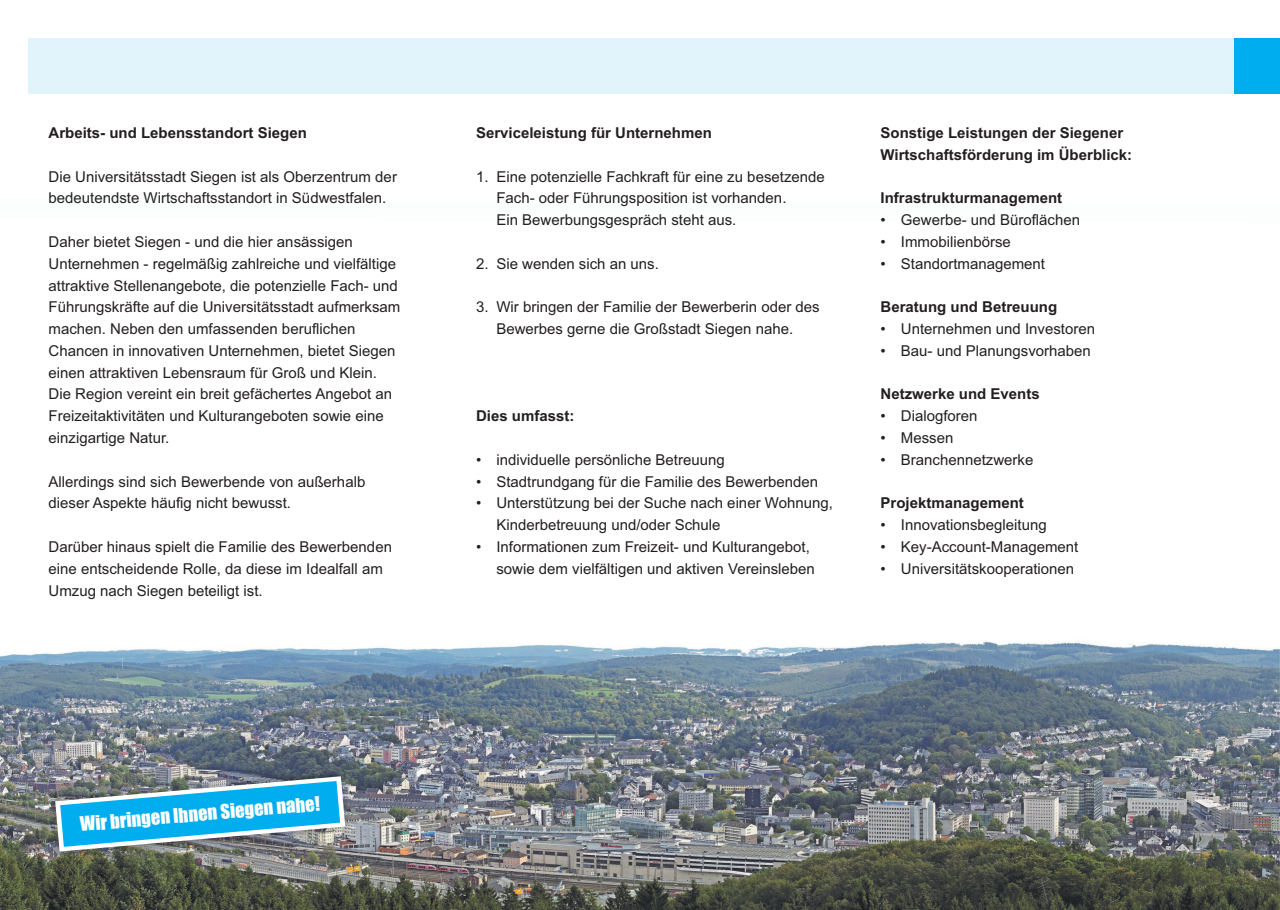
<style>
.page{position:relative;width:1280px;height:910px;background:#fff}
.page>*{position:absolute;margin:0;border:0;box-sizing:border-box;transform-origin:0 0}
.t1{font:18.6px "Impact";color:#fff}
.t2{font:15px/21.8px "Arial";color:#231f20}
.t3{font:700 15px/21.8px "Arial";color:#231f20}
</style>
<div class="page">
<img style="left:0;top:640px;width:1280px;height:270px">
<div style="left:1233px;top:38px;width:47px;height:56px;background:#00aeef"></div>
<div style="left:28px;top:38px;width:1205px;height:56px;background:#e1f4fc"></div>
<img style="left:50px;top:771px;width:301px;height:86px">
<svg style="left:55px;top:776px;width:290px;height:75px;background:#49a7ca"></svg>
<p class="t3" style="left:49px;top:123px;width:260px">Arbeits- und Lebensstandort Siegen</p>
<p class="t2" style="left:49px;top:167px;width:350px">Die Universitätsstadt Siegen ist als Oberzentrum der bedeutendste Wirtschaftsstandort in Südwestfalen.</p>
<p class="t2" style="left:49px;top:232px;width:353px">Daher bietet Siegen - und die hier ansässigen Unternehmen - regelmäßig zahlreiche und vielfältige attraktive Stellenangebote, die potenzielle Fach- und Führungskräfte auf die Universitätsstadt aufmerksam machen. Neben den umfassenden beruflichen Chancen in innovativen Unternehmen, bietet Siegen einen attraktiven Lebensraum für Groß und Klein.<br>Die Region vereint ein breit gefächertes Angebot an Freizeitaktivitäten und Kulturangeboten sowie eine einzigartige Natur.</p>
<p class="t2" style="left:49px;top:472px;width:318px">Allerdings sind sich Bewerbende von außerhalb dieser Aspekte häufig nicht bewusst.</p>
<p class="t2" style="left:49px;top:537px;width:345px">Darüber hinaus spielt die Familie des Bewerbenden eine entscheidende Rolle, da diese im Idealfall am<br>Umzug nach Siegen beteiligt ist.</p>
<p class="t3" style="left:476px;top:123px;width:237px">Serviceleistung für Unternehmen</p>
<p class="t2" style="left:496px;top:167px;width:330px;text-indent:-20px">1. Eine potenzielle Fachkraft für eine zu besetzende<br>Fach- oder Führungsposition ist vorhanden.<br>Ein Bewerbungsgespräch steht aus.</p>
<p class="t2" style="left:476px;top:254px;width:184px">2. Sie wenden sich an uns.</p>
<p class="t2" style="left:476px;top:298px;width:345px;text-align:center">3. Wir bringen der Familie der Bewerberin oder des<br>Bewerbes gerne die Großstadt Siegen nahe.</p>
<p class="t3" style="left:476px;top:406px;width:100px">Dies umfasst:</p>
<p class="t2" style="left:476px;top:450px;width:250px">• individuelle persönliche Betreuung</p>
<p class="t2" style="left:476px;top:472px;width:344px">• Stadtrundgang für die Familie des Bewerbenden</p>
<p class="t2" style="left:496px;top:494px;width:338px;text-indent:-20px">• Unterstützung bei der Suche nach einer Wohnung,<br>Kinderbetreuung und/oder Schule</p>
<p class="t2" style="left:496px;top:537px;width:320px;text-indent:-20px">• Informationen zum Freizeit- und Kulturangebot, sowie dem vielfältigen und aktiven Vereinsleben</p>
<p class="t3" style="left:880px;top:123px;width:253px">Sonstige Leistungen der Siegener<br>Wirtschaftsförderung im Überblick:</p>
<p class="t3" style="left:880px;top:189px;width:183px">Infrastrukturmanagement</p>
<p class="t2" style="left:880px;top:210px;width:201px">• Gewerbe- und Büroflächen</p>
<p class="t2" style="left:880px;top:232px;width:132px">• Immobilienbörse</p>
<p class="t2" style="left:880px;top:254px;width:166px">• Standortmanagement</p>
<p class="t3" style="left:880px;top:298px;width:178px">Beratung und Betreuung</p>
<p class="t2" style="left:880px;top:319px;width:216px">• Unternehmen und Investoren</p>
<p class="t2" style="left:880px;top:341px;width:212px">• Bau- und Planungsvorhaben</p>
<p class="t3" style="left:880px;top:385px;width:161px">Netzwerke und Events</p>
<p class="t2" style="left:880px;top:406px;width:98px">• Dialogforen</p>
<p class="t2" style="left:880px;top:428px;width:74px">• Messen</p>
<p class="t2" style="left:880px;top:450px;width:154px">• Branchennetzwerke</p>
<p class="t3" style="left:880px;top:494px;width:145px">Projektmanagement</p>
<p class="t2" style="left:880px;top:515px;width:168px">• Innovationsbegleitung</p>
<p class="t2" style="left:880px;top:537px;width:199px">• Key-Account-Management</p>
<p class="t2" style="left:880px;top:559px;width:195px">• Universitätskooperationen</p>
<p class="t1" style="left:80px;top:817px;width:242px;rotate:-5deg">Wir bringen Ihnen Siegen nahe!</p>
</div>
